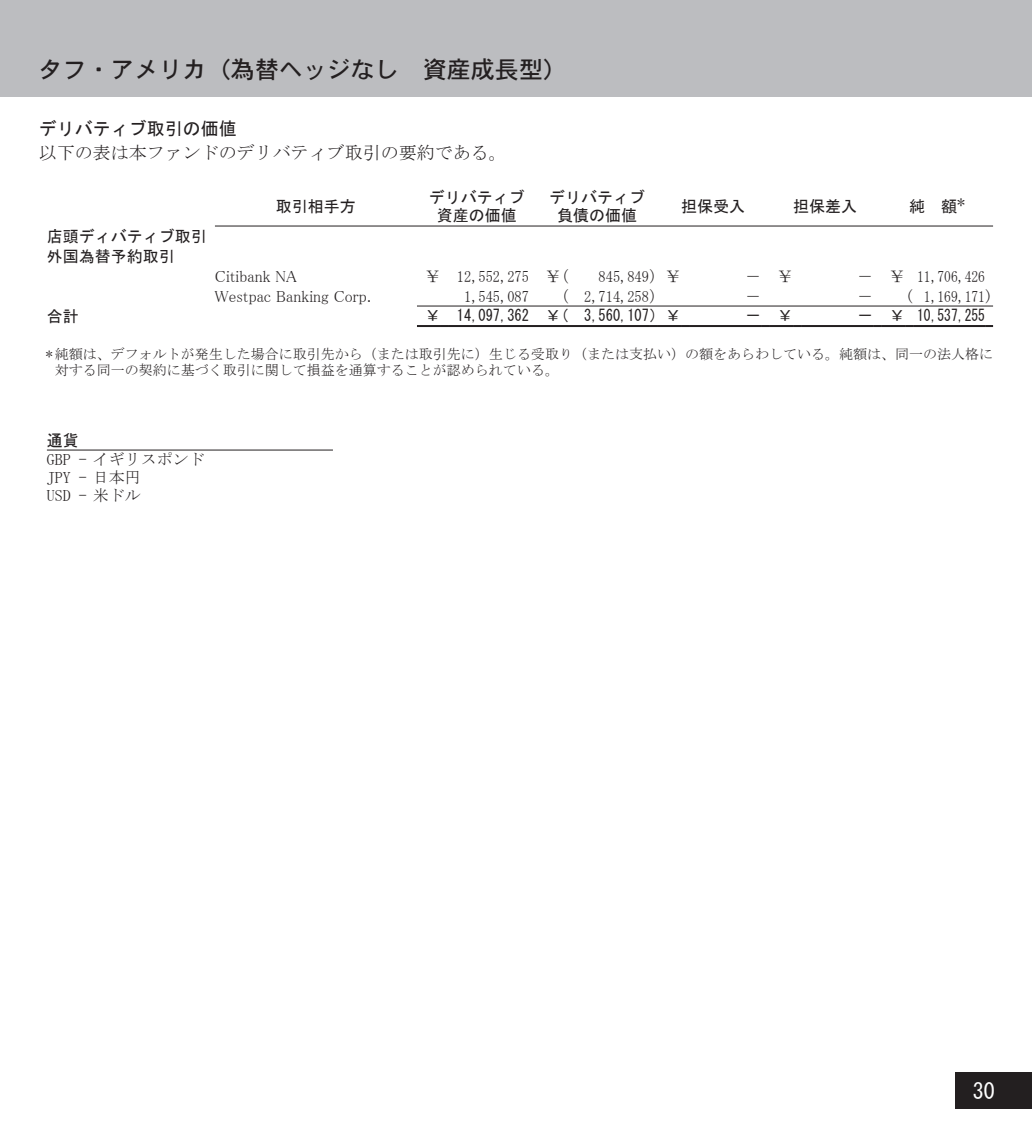
<style>
.page{position:relative;width:1032px;height:1134px;background:#fff}
.page>*{position:absolute;margin:0;border:0;box-sizing:border-box;transform-origin:0 0}
.t1{font:24px "DFHS Gothic W5 WIN RKSJ H";color:#231f20}
.t2{font:22px "MS Gothic";color:#fff}
.t3{font:18px "MS Mincho";color:#231f20}
.t4{font:18px "MS Gothic";color:#231f20}
.t5{font:16px/18px "MS Gothic";color:#231f20;text-align:center}
.t6{font:16px/18px "MS Mincho";color:#231f20}
.t7{font:16px "MS P Mincho";color:#231f20}
.t8{font:16px "MS Mincho";color:#231f20;scale:.9 1}
.t9{font:14px/16px "MS Mincho";color:#231f20}
</style>
<div class="page">
<div style="left:0;top:0;width:1032px;height:96px;background:#bcbdc0"></div>
<div style="left:956px;top:1072px;width:76px;height:36px;background:#231f20"></div>
<hr style="left:47px;top:450px;width:286px;height:1px;background:#231f20">
<hr style="left:215px;top:226px;width:778px;height:1px;background:#231f20">
<hr style="left:417px;top:325px;width:24px;height:2px;background:#231f20">
<hr style="left:449px;top:325px;width:80px;height:2px;background:#231f20">
<hr style="left:537px;top:325px;width:24px;height:2px;background:#231f20">
<hr style="left:569px;top:325px;width:80px;height:2px;background:#231f20">
<hr style="left:657px;top:325px;width:24px;height:2px;background:#231f20">
<hr style="left:689px;top:325px;width:72px;height:2px;background:#231f20">
<hr style="left:769px;top:325px;width:24px;height:2px;background:#231f20">
<hr style="left:801px;top:325px;width:72px;height:2px;background:#231f20">
<hr style="left:881px;top:325px;width:24px;height:2px;background:#231f20">
<hr style="left:913px;top:325px;width:72px;height:2px;background:#231f20">
<svg style="left:529px;top:325px;width:8px;height:2px"></svg>
<svg style="left:649px;top:325px;width:8px;height:2px"></svg>
<svg style="left:761px;top:325px;width:8px;height:2px"></svg>
<svg style="left:873px;top:325px;width:8px;height:2px"></svg>
<svg style="left:985px;top:325px;width:8px;height:2px"></svg>
<svg style="left:441px;top:325px;width:8px;height:2px"></svg>
<svg style="left:561px;top:325px;width:8px;height:2px"></svg>
<svg style="left:681px;top:325px;width:8px;height:2px"></svg>
<svg style="left:793px;top:325px;width:8px;height:2px"></svg>
<svg style="left:905px;top:325px;width:8px;height:2px"></svg>
<hr style="left:417px;top:306px;width:576px;height:1px;background:#231f20">
<h1 class="t1" style="left:39px;top:57px;width:530px">タフ・アメリカ（為替ヘッジなし　資産成長型）</h1>
<p class="t4" style="left:39px;top:120px;width:199px">デリバティブ取引の価値</p>
<p class="t3" style="left:39px;top:144px;width:469px">以下の表は本ファンドのデリバティブ取引の要約である。</p>
<p class="t5" style="left:276px;top:197px;width:81px">取引相手方</p>
<p class="t5" style="left:429px;top:188px;width:98px">デリバティブ資産の価値</p>
<p class="t5" style="left:549px;top:188px;width:97px">デリバティブ負債の価値</p>
<p class="t5" style="left:681px;top:197px;width:65px">担保受入</p>
<p class="t5" style="left:793px;top:197px;width:65px">担保差入</p>
<p class="t5" style="left:909px;top:197px;width:57px">純　額<sup>*</sup></p>
<p class="t5" style="left:47px;top:226px;width:161px;line-height:20px;text-align:left">店頭ディバティブ取引外国為替予約取引</p>
<p class="t7" style="left:215px;top:268px;width:83px">Citibank NA</p>
<p class="t6" style="left:425px;top:267px;width:146px">￥ 12,552,275 ￥（</p>
<p class="t8" style="left:599px;top:268px;width:93px">845,849）￥</p>
<p class="t6" style="left:745px;top:267px;width:49px">－ ￥</p>
<p class="t6" style="left:857px;top:267px;width:130px">－ ￥ 11,706,426</p>
<p class="t7" style="left:215px;top:288px;width:158px">Westpac Banking Corp.</p>
<p class="t8" style="left:464px;top:288px;width:74px">1,545,087</p>
<p class="t6" style="left:553px;top:287px;width:113px">（ 2,714,258）</p>
<p class="t6" style="left:745px;top:287px;width:17px">－</p>
<p class="t6" style="left:857px;top:287px;width:17px">－</p>
<p class="t6" style="left:905px;top:287px;width:89px">( 1,169,171)</p>
<p class="t5" style="left:47px;top:307px;width:33px">合計</p>
<p class="t5" style="left:425px;top:307px;width:257px">￥ 14,097,362 ￥（ 3,560,107）￥</p>
<p class="t5" style="left:745px;top:307px;width:49px">－ ￥</p>
<p class="t5" style="left:857px;top:307px;width:130px">－ ￥ 10,537,255</p>
<p class="t9" style="left:55px;top:346px;width:940px;text-indent:-9px">* 純額は、デフォルトが発生した場合に取引先から（または取引先に）生じる受取り（または支払い）の額をあらわしている。純額は、同一の法人格に対する同一の契約に基づく取引に関して損益を通算することが認められている。</p>
<p class="t5" style="left:47px;top:431px;width:33px">通貨</p>
<p class="t6" style="left:47px;top:450px;width:159px">GBP - イギリスポンド<br>JPY - 日本円<br>USD - 米ドル</p>
<h2 class="t2" style="left:973px;top:1080px;width:23px">30</h2>
</div>
